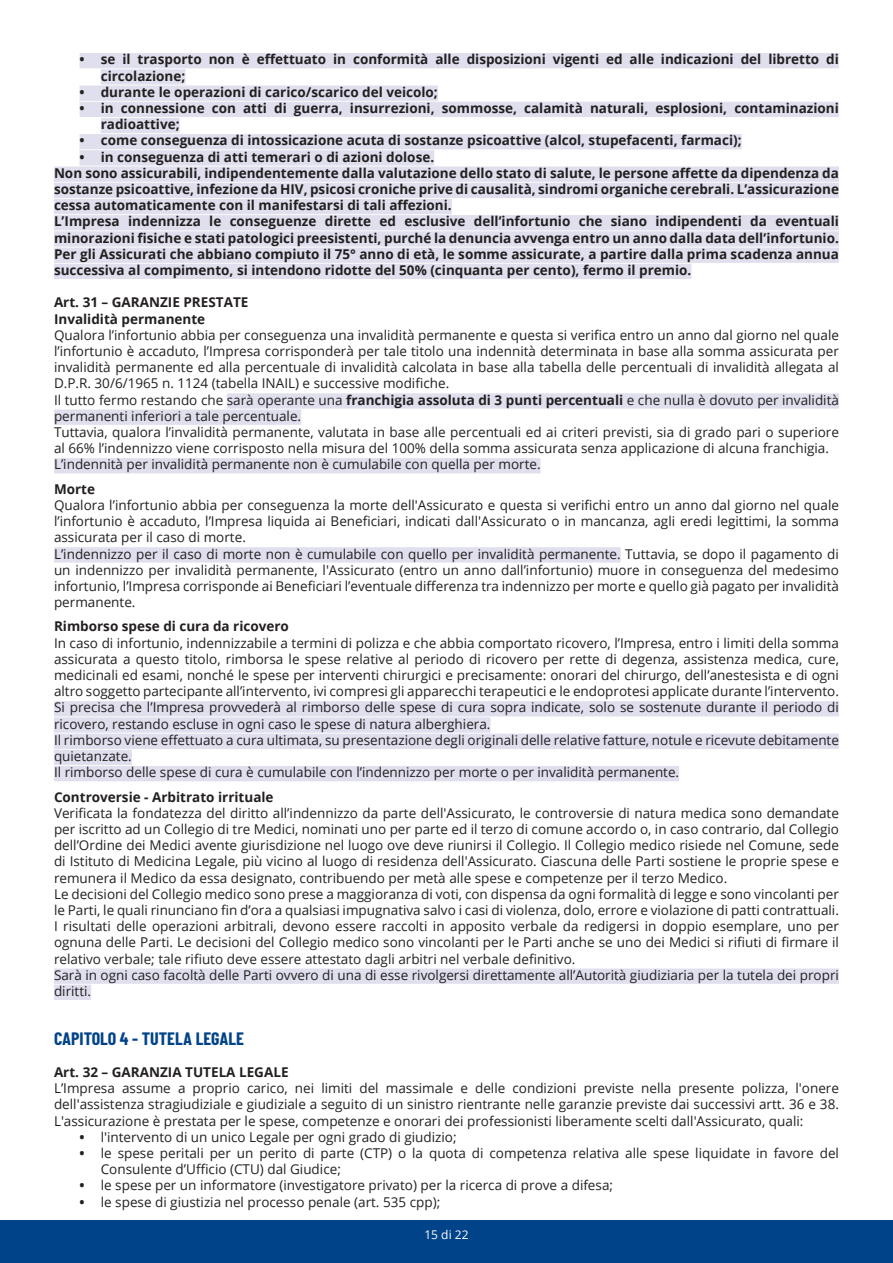
<style>
.page{position:relative;width:893px;height:1263px;background:#fff}
.page>*{position:absolute;margin:0;border:0;box-sizing:border-box;transform-origin:0 0}
.Titolo_4{font:700 18px "Barlow Condensed";color:#004389}
.Corpo_del_testo_2{font:13.5px/16.2px "Open Sans";color:#231f20;text-align:justify}
.Normale{font:700 13.5px/16.2px "Open Sans";color:#231f20}
.Elenco_numerato_a{font:700 13.5px/16.2px "Open Sans";color:#231f20}
.Normale-2{font:13.5px/16.2px "Open Sans";color:#231f20;text-align:justify}
.Elenco_numerato_a-2{font:13.5px/16.2px "Open Sans";color:#231f20}
.Corpo_del_testo_2-2{font:700 13.5px "Open Sans";color:#231f20}
.t1{font:12px "Open Sans";color:#fff}
.s1{font-weight:700}
</style>
<div class="page">
<div style="left:0;top:1220px;width:893px;height:43px;background:#004389"></div>
<div style="left:80px;top:53px;width:759px;height:15px;background:#dfdfed"></div>
<div style="left:101px;top:69px;width:84px;height:16px;background:#dfdfed"></div>
<div style="left:80px;top:85px;width:358px;height:16px;background:#dfdfed"></div>
<div style="left:80px;top:102px;width:759px;height:15px;background:#dfdfed"></div>
<div style="left:101px;top:118px;width:79px;height:15px;background:#dfdfed"></div>
<div style="left:80px;top:134px;width:662px;height:15px;background:#dfdfed"></div>
<div style="left:80px;top:150px;width:354px;height:16px;background:#dfdfed"></div>
<div style="left:54px;top:166px;width:785px;height:16px;background:#dfdfed"></div>
<div style="left:54px;top:183px;width:785px;height:15px;background:#dfdfed"></div>
<div style="left:54px;top:199px;width:398px;height:15px;background:#dfdfed"></div>
<div style="left:54px;top:215px;width:785px;height:15px;background:#dfdfed"></div>
<div style="left:54px;top:231px;width:785px;height:16px;background:#dfdfed"></div>
<div style="left:54px;top:247px;width:785px;height:16px;background:#dfdfed"></div>
<div style="left:54px;top:264px;width:637px;height:15px;background:#dfdfed"></div>
<div style="left:227px;top:393px;width:612px;height:16px;background:#dfdfed"></div>
<div style="left:54px;top:409px;width:247px;height:16px;background:#dfdfed"></div>
<div style="left:54px;top:458px;width:487px;height:15px;background:#dfdfed"></div>
<div style="left:54px;top:547px;width:567px;height:15px;background:#dfdfed"></div>
<div style="left:54px;top:701px;width:785px;height:15px;background:#dfdfed"></div>
<div style="left:54px;top:717px;width:436px;height:16px;background:#dfdfed"></div>
<div style="left:54px;top:733px;width:785px;height:16px;background:#dfdfed"></div>
<div style="left:54px;top:750px;width:78px;height:15px;background:#dfdfed"></div>
<div style="left:54px;top:766px;width:625px;height:15px;background:#dfdfed"></div>
<div style="left:54px;top:968px;width:785px;height:16px;background:#dfdfed"></div>
<div style="left:54px;top:985px;width:37px;height:15px;background:#dfdfed"></div>
<p class="Elenco_numerato_a" style="left:101px;top:51px;width:740px;text-indent:-21px">• se il trasporto non è effettuato in conformità alle disposizioni vigenti ed alle indicazioni del libretto di circolazione;</p>
<p class="Elenco_numerato_a" style="left:80px;top:83px;width:360px">• durante le operazioni di carico/scarico del veicolo;</p>
<p class="Elenco_numerato_a" style="left:101px;top:100px;width:740px;text-indent:-21px">• in connessione con atti di guerra, insurrezioni, sommosse, calamità naturali, esplosioni, contaminazioni radioattive;</p>
<p class="Elenco_numerato_a" style="left:80px;top:132px;width:664px">• come conseguenza di intossicazione acuta di sostanze psicoattive (alcol, stupefacenti, farmaci);</p>
<p class="Elenco_numerato_a" style="left:80px;top:148px;width:356px">• in conseguenza di atti temerari o di azioni dolose.</p>
<p class="Normale" style="left:54px;top:164px;width:786px;text-align:justify">Non sono assicurabili, indipendentemente dalla valutazione dello stato di salute, le persone affette da dipendenza da sostanze psicoattive, infezione da HIV, psicosi croniche prive di causalità, sindromi organiche cerebrali. L’assicurazione cessa automaticamente con il manifestarsi di tali affezioni.</p>
<p class="Normale" style="left:54px;top:213px;width:786px">L’Impresa indennizza le conseguenze dirette ed esclusive dell’infortunio che siano indipendenti da eventuali minorazioni fisiche e stati patologici preesistenti, purché la denuncia avvenga entro un anno dalla data dell’infortunio.</p>
<p class="Normale" style="left:54px;top:245px;width:786px">Per gli Assicurati che abbiano compiuto il 75° anno di età, le somme assicurate, a partire dalla prima scadenza annua successiva al compimento, si intendono ridotte del 50% (cinquanta per cento), fermo il premio.</p>
<p class="Normale" style="left:54px;top:294px;width:196px">Art. 31 – GARANZIE PRESTATE</p>
<p class="Corpo_del_testo_2-2" style="left:54px;top:309px;width:153px">Invalidità permanente</p>
<p class="Corpo_del_testo_2" style="left:54px;top:326px;width:786px">Qualora l’infortunio abbia per conseguenza una invalidità permanente e questa si verifica entro un anno dal giorno nel quale l’infortunio è accaduto, l’Impresa corrisponderà per tale titolo una indennità determinata in base alla somma assicurata per invalidità permanente ed alla percentuale di invalidità calcolata in base alla tabella delle percentuali di invalidità allegata al D.P.R. 30/6/1965 n. 1124 (tabella INAIL) e successive modifiche.</p>
<p class="Corpo_del_testo_2" style="left:54px;top:391px;width:786px">Il tutto fermo restando che sarà operante una <span class="s1">franchigia assoluta di 3 punti percentuali</span> e che nulla è dovuto per invalidità permanenti inferiori a tale percentuale.</p>
<p class="Corpo_del_testo_2" style="left:54px;top:424px;width:786px">Tuttavia, qualora l’invalidità permanente, valutata in base alle percentuali ed ai criteri previsti, sia di grado pari o superiore al 66% l’indennizzo viene corrisposto nella misura del 100% della somma assicurata senza applicazione di alcuna franchigia.</p>
<p class="Corpo_del_testo_2" style="left:54px;top:456px;width:488px">L’indennità per invalidità permanente non è cumulabile con quella per morte.</p>
<p class="Corpo_del_testo_2-2" style="left:54px;top:479px;width:43px">Morte</p>
<p class="Corpo_del_testo_2" style="left:54px;top:496px;width:786px">Qualora l’infortunio abbia per conseguenza la morte dell'Assicurato e questa si verifichi entro un anno dal giorno nel quale l’infortunio è accaduto, l’Impresa liquida ai Beneficiari, indicati dall'Assicurato o in mancanza, agli eredi legittimi, la somma assicurata per il caso di morte.</p>
<p class="Corpo_del_testo_2" style="left:54px;top:545px;width:786px">L’indennizzo per il caso di morte non è cumulabile con quello per invalidità permanente. Tuttavia, se dopo il pagamento di un indennizzo per invalidità permanente, l'Assicurato (entro un anno dall’infortunio) muore in conseguenza del medesimo infortunio, l’Impresa corrisponde ai Beneficiari l’eventuale differenza tra indennizzo per morte e quello già pagato per invalidità permanente.</p>
<p class="Corpo_del_testo_2-2" style="left:54px;top:617px;width:236px">Rimborso spese di cura da ricovero</p>
<p class="Corpo_del_testo_2" style="left:54px;top:634px;width:786px">In caso di infortunio, indennizzabile a termini di polizza e che abbia comportato ricovero, l’Impresa, entro i limiti della somma assicurata a questo titolo, rimborsa le spese relative al periodo di ricovero per rette di degenza, assistenza medica, cure, medicinali ed esami, nonché le spese per interventi chirurgici e precisamente: onorari del chirurgo, dell’anestesista e di ogni altro soggetto partecipante all’intervento, ivi compresi gli apparecchi terapeutici e le endoprotesi applicate durante l’intervento.</p>
<p class="Corpo_del_testo_2" style="left:54px;top:699px;width:786px">Si precisa che l’Impresa provvederà al rimborso delle spese di cura sopra indicate, solo se sostenute durante il periodo di ricovero, restando escluse in ogni caso le spese di natura alberghiera.</p>
<p class="Corpo_del_testo_2" style="left:54px;top:731px;width:786px">Il rimborso viene effettuato a cura ultimata, su presentazione degli originali delle relative fatture, notule e ricevute debitamente quietanzate.</p>
<p class="Corpo_del_testo_2" style="left:54px;top:764px;width:627px">Il rimborso delle spese di cura è cumulabile con l’indennizzo per morte o per invalidità permanente.</p>
<p class="Corpo_del_testo_2-2" style="left:54px;top:787px;width:221px">Controversie - Arbitrato irrituale</p>
<p class="Corpo_del_testo_2" style="left:54px;top:804px;width:786px">Verificata la fondatezza del diritto all’indennizzo da parte dell'Assicurato, le controversie di natura medica sono demandate per iscritto ad un Collegio di tre Medici, nominati uno per parte ed il terzo di comune accordo o, in caso contrario, dal Collegio dell’Ordine dei Medici avente giurisdizione nel luogo ove deve riunirsi il Collegio. Il Collegio medico risiede nel Comune, sede di Istituto di Medicina Legale, più vicino al luogo di residenza dell'Assicurato. Ciascuna delle Parti sostiene le proprie spese e remunera il Medico da essa designato, contribuendo per metà alle spese e competenze per il terzo Medico.</p>
<p class="Corpo_del_testo_2" style="left:54px;top:885px;width:786px">Le decisioni del Collegio medico sono prese a maggioranza di voti, con dispensa da ogni formalità di legge e sono vincolanti per le Parti, le quali rinunciano fin d’ora a qualsiasi impugnativa salvo i casi di violenza, dolo, errore e violazione di patti contrattuali.</p>
<p class="Corpo_del_testo_2" style="left:54px;top:918px;width:786px">I risultati delle operazioni arbitrali, devono essere raccolti in apposito verbale da redigersi in doppio esemplare, uno per ognuna delle Parti. Le decisioni del Collegio medico sono vincolanti per le Parti anche se uno dei Medici si rifiuti di firmare il relativo verbale; tale rifiuto deve essere attestato dagli arbitri nel verbale definitivo.</p>
<p class="Corpo_del_testo_2" style="left:54px;top:966px;width:786px">Sarà in ogni caso facoltà delle Parti ovvero di una di esse rivolgersi direttamente all’Autorità giudiziaria per la tutela dei propri diritti.</p>
<p class="Titolo_4" style="left:54px;top:1027px;width:191px">CAPITOLO 4 - TUTELA LEGALE</p>
<p class="Normale" style="left:54px;top:1063px;width:236px">Art. 32 – GARANZIA TUTELA LEGALE</p>
<p class="Normale-2" style="left:54px;top:1080px;width:786px">L’Impresa assume a proprio carico, nei limiti del massimale e delle condizioni previste nella presente polizza, l'onere dell'assistenza stragiudiziale e giudiziale a seguito di un sinistro rientrante nelle garanzie previste dai successivi artt. 36 e 38.<br>L'assicurazione è prestata per le spese, competenze e onorari dei professionisti liberamente scelti dall'Assicurato, quali:</p>
<p class="Elenco_numerato_a-2" style="left:80px;top:1128px;width:379px"><span class="s1">•</span> l'intervento di un unico Legale per ogni grado di giudizio;</p>
<p class="Elenco_numerato_a-2" style="left:101px;top:1144px;width:740px;text-indent:-21px"><span class="s1">•</span> le spese peritali per un perito di parte (CTP) o la quota di competenza relativa alle spese liquidate in favore del<br>Consulente d’Ufficio (CTU) dal Giudice;</p>
<p class="Elenco_numerato_a-2" style="left:80px;top:1177px;width:535px"><span class="s1">•</span> le spese per un informatore (investigatore privato) per la ricerca di prove a difesa;</p>
<p class="Elenco_numerato_a-2" style="left:80px;top:1193px;width:362px"><span class="s1">•</span> le spese di giustizia nel processo penale (art. 535 cpp);</p>
<p class="t1" style="left:424px;top:1227px;width:46px">15 di 22</p>
</div>
